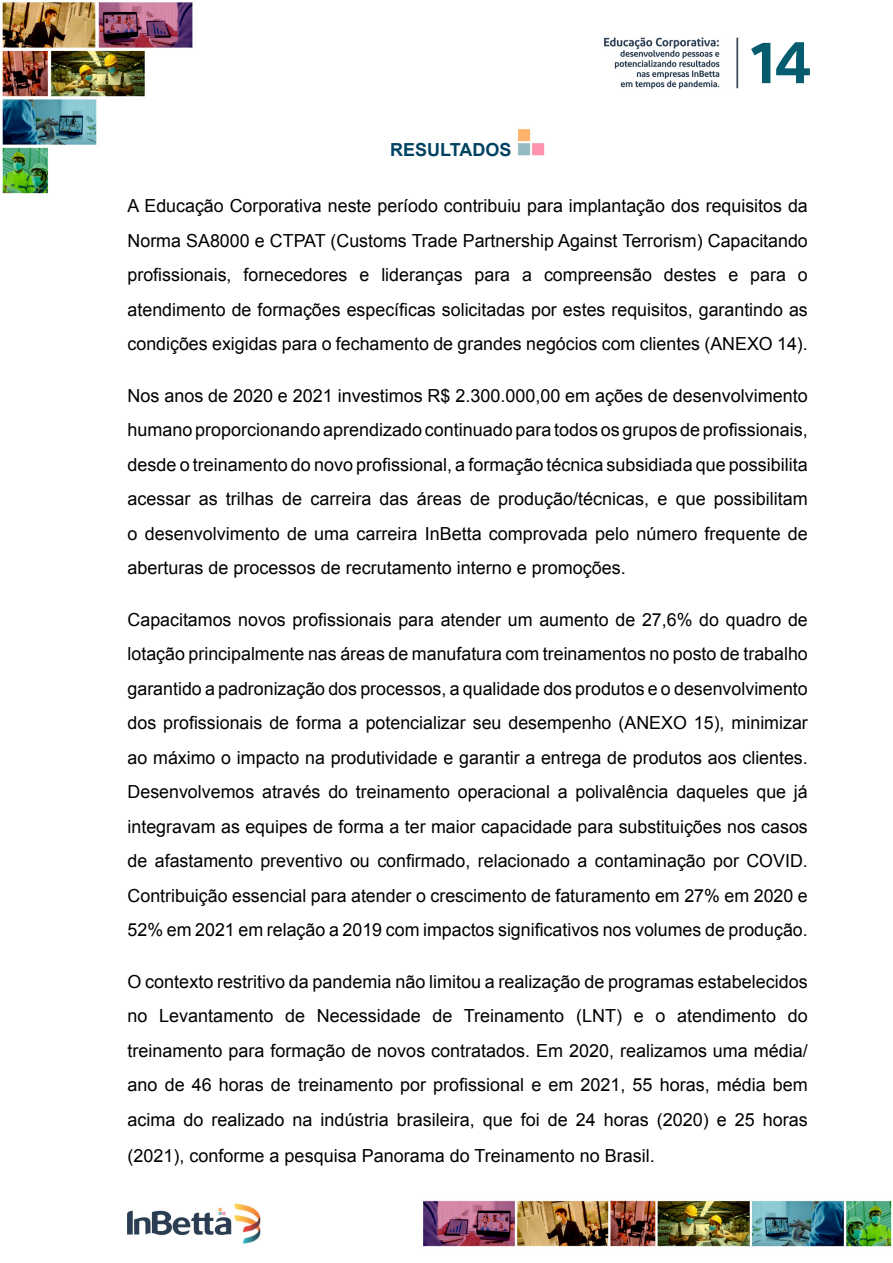
<style>
.page{position:relative;width:893px;height:1263px;background:#fff}
.page>*{position:absolute;margin:0;border:0;box-sizing:border-box;transform-origin:0 0}
.t1{font:600 60px "Diodrum W03";color:#055c6e}
.t2{font:18px/34.5px "Arial";color:#000;text-align:justify}
.t3{font:700 18px "Arial";color:#004262}
</style>
<div class="page">
<img style="left:2px;top:2px;width:890px;height:1245px">
<img style="left:517px;top:128px;width:28px;height:28px">
<p class="t3" style="left:390px;top:137px;width:123px">RESULTADOS</p>
<h1 class="t1" style="left:750px;top:23px;width:62px">14</h1>
<p class="t2" style="left:128px;top:188px;width:682px">A Educação Corporativa neste período contribuiu para implantação dos requisitos da Norma SA8000 e CTPAT (Customs Trade Partnership Against Terrorism) Capacitando profissionais, fornecedores e lideranças para a compreensão destes e para o atendimento de formações específicas solicitadas por estes requisitos, garantindo as condições exigidas para o fechamento de grandes negócios com clientes (ANEXO 14).</p>
<p class="t2" style="left:128px;top:378px;width:682px">Nos anos de 2020 e 2021 investimos R$ 2.300.000,00 em ações de desenvolvimento humano proporcionando aprendizado continuado para todos os grupos de profissionais, desde o treinamento do novo profissional, a formação técnica subsidiada que possibilita acessar as trilhas de carreira das áreas de produção/técnicas, e que possibilitam o desenvolvimento de uma carreira InBetta comprovada pelo número frequente de aberturas de processos de recrutamento interno e promoções.</p>
<p class="t2" style="left:128px;top:602px;width:682px">Capacitamos novos profissionais para atender um aumento de 27,6% do quadro de lotação principalmente nas áreas de manufatura com treinamentos no posto de trabalho garantido a padronização dos processos, a qualidade dos produtos e o desenvolvimento dos profissionais de forma a potencializar seu desempenho (ANEXO 15), minimizar ao máximo o impacto na produtividade e garantir a entrega de produtos aos clientes.<br>Desenvolvemos através do treinamento operacional a polivalência daqueles que já integravam as equipes de forma a ter maior capacidade para substituições nos casos de afastamento preventivo ou confirmado, relacionado a contaminação por COVID.<br>Contribuição essencial para atender o crescimento de faturamento em 27% em 2020 e 52% em 2021 em relação a 2019 com impactos significativos nos volumes de produção.</p>
<p class="t2" style="left:128px;top:964px;width:682px">O contexto restritivo da pandemia não limitou a realização de programas estabelecidos no Levantamento de Necessidade de Treinamento (LNT) e o atendimento do treinamento para formação de novos contratados. Em 2020, realizamos uma média/ ano de 46 horas de treinamento por profissional e em 2021, 55 horas, média bem acima do realizado na indústria brasileira, que foi de 24 horas (2020) e 25 horas (2021), conforme a pesquisa Panorama do Treinamento no Brasil.</p>
</div>
